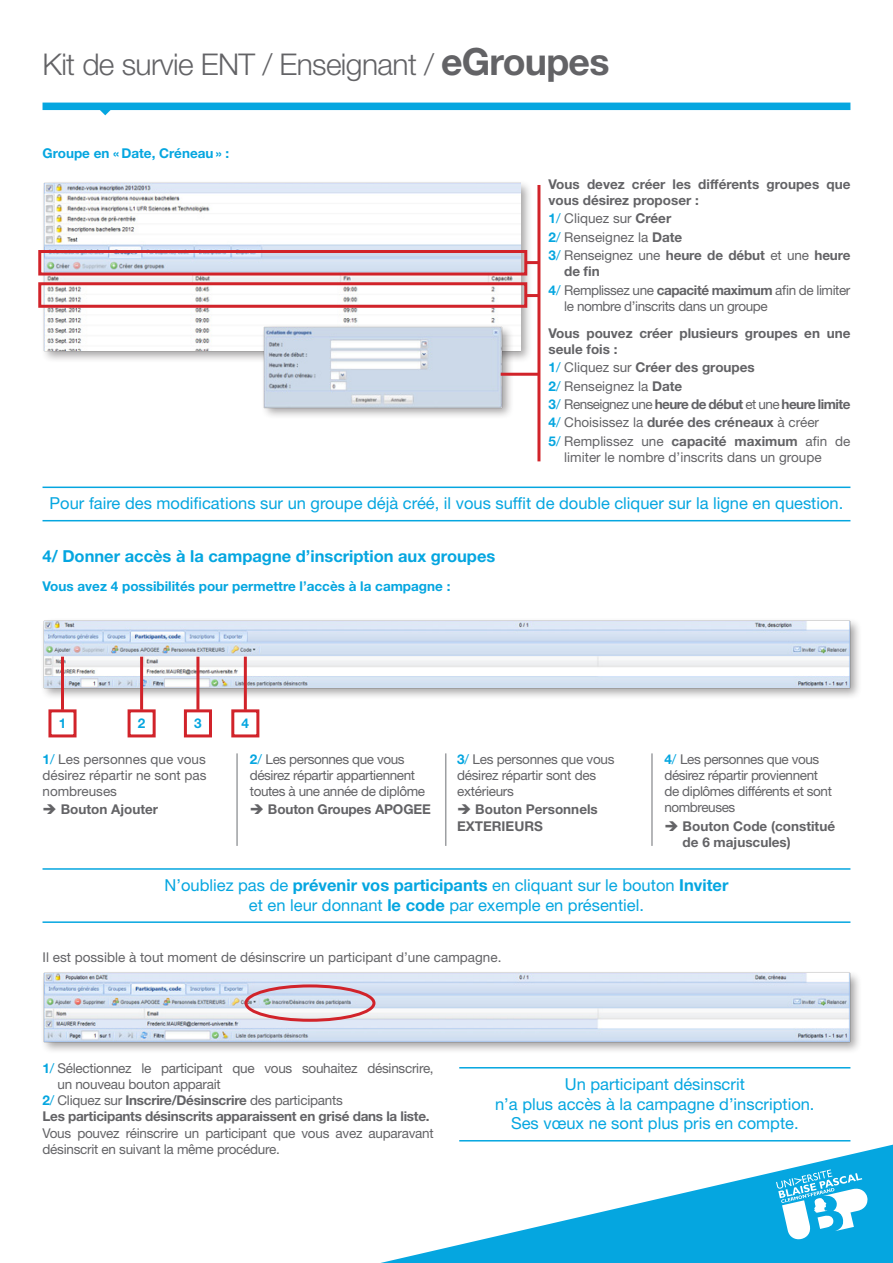
<style>
.page{position:relative;width:893px;height:1263px;background:#fff}
.page>*{position:absolute;margin:0;border:0;box-sizing:border-box;transform-origin:0 0}
.t1{font:300 30px "Helvetica Neue LT Std";letter-spacing:-.02em;color:#636366}
.t2{font:16.5px/19.8px "Helvetica Neue LT Std";color:#05a6e0;text-align:center}
.t3{font:700 16.5px "Helvetica Neue LT Std";color:#05a6e0}
.t4{font:13.5px/16.2px "Helvetica Neue LT Std";letter-spacing:-.02em;color:#636366}
.t5{font:700 13.5px/16.2px "Helvetica Neue LT Std";color:#636366}
.t6{font:13.5px/16.2px "Helvetica Neue LT Std";color:#636366}
.t7{font:700 13.5px "Helvetica Neue LT Std";color:#05a6e0}
.t8{font:700 13.5px "Helvetica Neue LT Std";letter-spacing:-.02em;color:#636366}
.t9{font:700 13.5px "Helvetica Neue LT Std";letter-spacing:-.04em;color:#636366}
.s1{font-weight:700;font-size:37.5px}
.s2{font-weight:700;color:#05a6e0}
.s3{color:#05a6e0}
.s4{font-weight:700}
.s5{font-weight:400;color:#05a6e0}
.s6{font-weight:400}
</style>
<div class="page">
<div style="left:43px;top:103px;width:807px;height:7px;background:#05a6e0"></div>
<svg style="left:97px;top:110px;width:16px;height:5px"></svg>
<svg style="left:380px;top:1145px;width:513px;height:118px"></svg>
<svg style="left:776px;top:1169px;width:91px;height:70px"></svg>
<div style="left:41px;top:179px;width:492px;height:184px;background:#231f20;opacity:.4"></div>
<img style="left:44px;top:182px;width:477px;height:169px">
<div style="left:261px;top:324px;width:253px;height:96px;background:#231f20;opacity:.4"></div>
<img style="left:264px;top:327px;width:238px;height:81px">
<div style="left:38px;top:250px;width:489px;height:25px;border:3px solid #d1232a"></div>
<div style="left:38px;top:282px;width:489px;height:26px;border:3px solid #d1232a"></div>
<hr style="left:525px;top:261px;width:14px;height:3px;background:#d1232a">
<hr style="left:525px;top:294px;width:14px;height:3px;background:#d1232a">
<hr style="left:501px;top:373px;width:38px;height:3px;background:#d1232a">
<hr style="left:537px;top:185px;width:3px;height:276px;background:#d1232a">
<hr style="left:43px;top:487px;width:807px;height:1px;background:#05a6e0">
<hr style="left:43px;top:520px;width:807px;height:1px;background:#05a6e0">
<hr style="left:43px;top:868px;width:807px;height:2px;background:#05a6e0">
<hr style="left:43px;top:921px;width:807px;height:2px;background:#05a6e0">
<hr style="left:459px;top:1067px;width:391px;height:1px;background:#05a6e0">
<hr style="left:459px;top:1140px;width:391px;height:1px;background:#05a6e0">
<div style="left:41px;top:618px;width:822px;height:82px;background:#231f20;opacity:.4"></div>
<img style="left:44px;top:621px;width:806px;height:67px">
<div style="left:48px;top:709px;width:29px;height:28px;border:3px solid #d1232a"></div>
<hr style="left:61px;top:657px;width:3px;height:53px;background:#d1232a">
<div style="left:128px;top:709px;width:28px;height:28px;border:3px solid #d1232a"></div>
<hr style="left:140px;top:657px;width:3px;height:53px;background:#d1232a">
<div style="left:184px;top:709px;width:28px;height:28px;border:3px solid #d1232a"></div>
<hr style="left:196px;top:657px;width:3px;height:53px;background:#d1232a">
<div style="left:231px;top:709px;width:28px;height:28px;border:3px solid #d1232a"></div>
<hr style="left:244px;top:657px;width:3px;height:53px;background:#d1232a">
<hr style="left:236px;top:753px;width:2px;height:93px;background:#9d9fa2">
<hr style="left:445px;top:753px;width:1px;height:93px;background:#9d9fa2">
<hr style="left:651px;top:753px;width:2px;height:93px;background:#9d9fa2">
<div style="left:41px;top:970px;width:822px;height:85px;background:#231f20;opacity:.4"></div>
<img style="left:44px;top:973px;width:806px;height:69px">
<div style="left:244px;top:984px;width:131px;height:38px;border:3px solid #d1232a;border-radius:50%"></div>
<h1 class="t1" style="left:43px;top:46px;width:568px">Kit de survie ENT / Enseignant / <span class="s1">eGroupes</span></h1>
<p class="t7" style="left:43px;top:145px;width:188px">Groupe en « Date, Créneau » :</p>
<p class="t5" style="left:549px;top:176px;width:303px">Vous devez créer les différents groupes que vous désirez proposer :</p>
<p class="t6" style="left:549px;top:210px;width:124px"><span class="s2">1</span><span class="s3">/</span> Cliquez sur <span class="s4">Créer</span></p>
<p class="t6" style="left:549px;top:229px;width:135px"><span class="s2">2</span><span class="s3">/</span> Renseignez la <span class="s4">Date</span></p>
<p class="t5" style="left:564px;top:247px;width:288px;text-indent:-16px"><span class="s3">3</span><span class="s5">/</span> <span class="s6">Renseignez une</span> heure de début <span class="s6">et une</span> heure de fin</p>
<p class="t4" style="left:564px;top:282px;width:288px;text-indent:-16px"><span class="s2">4</span><span class="s3">/</span> Remplissez une <span class="s4">capacité maximum</span> afin de limiter le nombre d’inscrits dans un groupe</p>
<p class="t5" style="left:549px;top:325px;width:303px">Vous pouvez créer plusieurs groupes en une seule fois :</p>
<p class="t5" style="left:549px;top:359px;width:208px"><span class="s3">1</span><span class="s5">/</span> <span class="s6">Cliquez sur</span> Créer des groupes</p>
<p class="t6" style="left:549px;top:378px;width:135px"><span class="s2">2</span><span class="s3">/</span> Renseignez la <span class="s4">Date</span></p>
<p class="t9" style="left:549px;top:396px;width:303px"><span class="s3">3</span><span class="s5">/</span> <span class="s6">Renseignez une</span> heure de début <span class="s6">et une</span> heure limite</p>
<p class="t6" style="left:549px;top:414px;width:272px"><span class="s2">4</span><span class="s3">/</span> Choisissez la <span class="s4">durée des créneaux</span> à créer</p>
<p class="t6" style="left:564px;top:432px;width:288px;text-indent:-16px"><span class="s2">5</span><span class="s3">/</span> Remplissez une <span class="s4">capacité maximum</span> afin de limiter le nombre d’inscrits dans un groupe</p>
<p class="t2" style="left:50px;top:493px;width:795px">Pour faire des modifications sur un groupe déjà créé, il vous suffit de double cliquer sur la ligne en question.</p>
<p class="t3" style="left:43px;top:546px;width:454px">4/ Donner accès à la campagne d’inscription aux groupes</p>
<p class="t7" style="left:43px;top:578px;width:409px">Vous avez 4 possibilités pour permettre l’accès à la campagne :</p>
<p class="t7" style="left:59px;top:715px;width:9px">1</p>
<p class="t7" style="left:138px;top:715px;width:9px">2</p>
<p class="t7" style="left:194px;top:715px;width:9px">3</p>
<p class="t7" style="left:242px;top:715px;width:9px">4</p>
<p class="t4" style="left:43px;top:751px;width:166px;text-align:justify"><span class="s2">1</span><span class="s3">/</span> Les personnes que vous désirez répartir ne sont pas nombreuses</p>
<p class="t5" style="left:43px;top:801px;width:117px">➔ Bouton Ajouter</p>
<p class="t4" style="left:250px;top:751px;width:177px"><span class="s2">2</span><span class="s3">/</span> Les personnes que vous désirez répartir appartiennent toutes à une année de diplôme</p>
<p class="t5" style="left:250px;top:801px;width:182px">➔ Bouton Groupes APOGEE</p>
<p class="t4" style="left:457px;top:751px;width:159px"><span class="s2">3</span><span class="s3">/</span> Les personnes que vous désirez répartir sont des extérieurs</p>
<p class="t5" style="left:457px;top:801px;width:142px">➔ Bouton Personnels<br>EXTERIEURS</p>
<p class="t4" style="left:664px;top:751px;width:169px"><span class="s2">4</span><span class="s3">/</span> Les personnes que vous désirez répartir proviennent de diplômes différents et sont nombreuses</p>
<p class="t5" style="left:683px;top:817px;width:154px;text-indent:-18px">➔ Bouton Code (constitué de 6 majuscules)</p>
<p class="t2" style="left:165px;top:875px;width:565px">N’oubliez pas de <span class="s4">prévenir vos participants</span> en cliquant sur le bouton <span class="s4">Inviter </span>et en leur donnant <span class="s4">le code</span> par exemple en présentiel.</p>
<p class="t6" style="left:43px;top:949px;width:460px">Il est possible à tout moment de désinscrire un participant d’une campagne.</p>
<p class="t4" style="left:57px;top:1060px;width:378px;text-indent:-15px"><span class="s2">1</span><span class="s3">/</span> Sélectionnez le participant que vous souhaitez désinscrire, un nouveau bouton apparait</p>
<p class="t4" style="left:43px;top:1092px;width:302px"><span class="s2">2</span><span class="s3">/</span> Cliquez sur <span class="s4">Inscrire/Désinscrire</span> des participants</p>
<p class="t8" style="left:43px;top:1108px;width:389px">Les participants désinscrits apparaissent en grisé dans la liste.</p>
<p class="t4" style="left:43px;top:1124px;width:393px">Vous pouvez réinscrire un participant que vous avez auparavant désinscrit en suivant la même procédure.</p>
<p class="t2" style="left:495px;top:1074px;width:321px">Un participant désinscrit<br>n’a plus accès à la campagne d’inscription.<br>Ses vœux ne sont plus pris en compte.</p>
</div>
